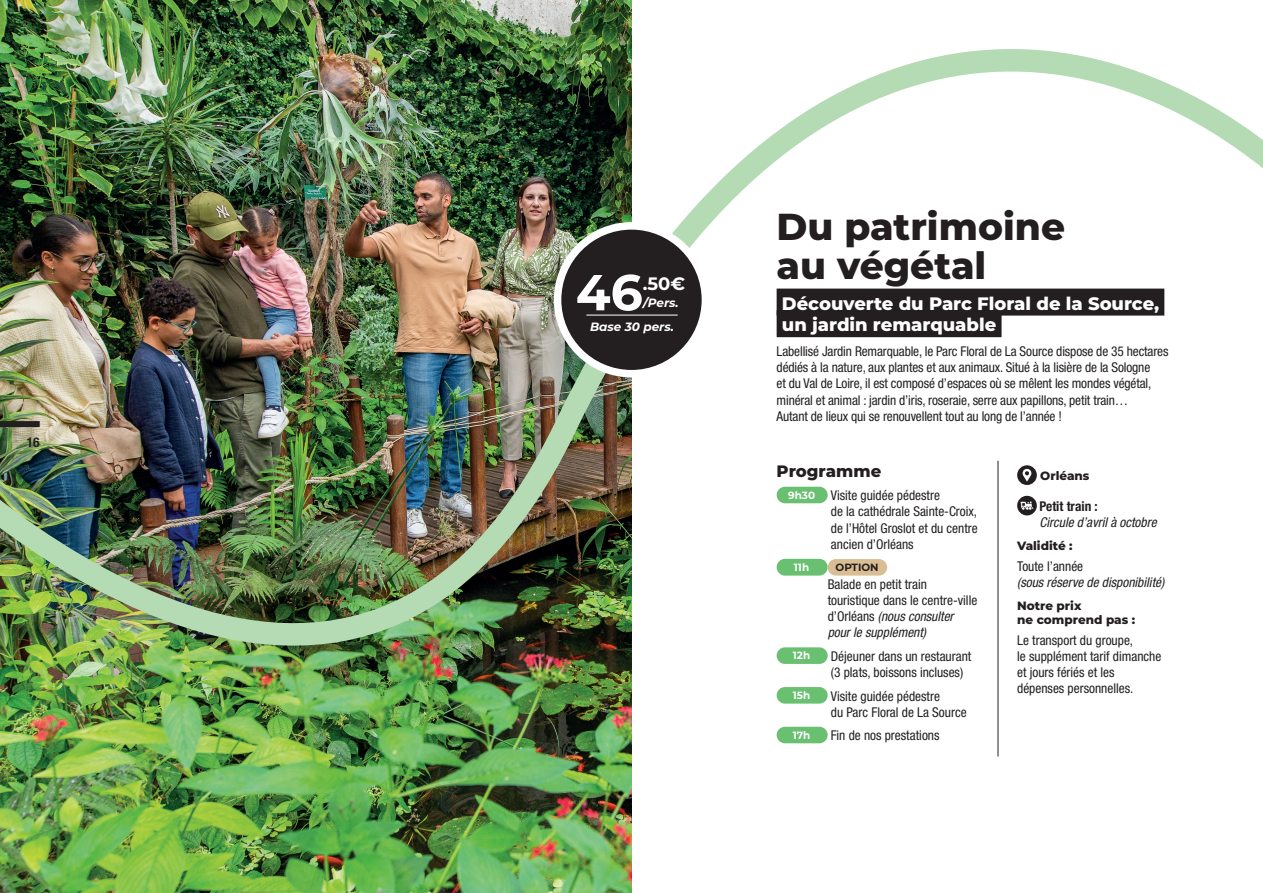
<style>
.page{position:relative;width:1263px;height:893px;background:#fff}
.page>*{position:absolute;margin:0;border:0;box-sizing:border-box;transform-origin:0 0}
.t1{font:700 50.55px "Montserrat";color:#fff}
.t2{font:800 37.5px/39px "Montserrat";color:#231f20}
.t3{font:800 18px/21.6px "Montserrat";color:#fff}
.t4{font:700 18px "Montserrat";color:#fff}
.t5{font:800 16.5px "Montserrat";color:#231f20}
.t6{font:condensed 13.5px/16.2px "Helvetica Neue LT Pro";color:#231f20}
.t7{font:italic condensed 13.5px "Helvetica Neue LT Pro";color:#231f20}
.t8{font:700 condensed 13.5px "Helvetica Neue LT Pro";color:#231f20}
.t9{font:800 12px/14.4px "Montserrat";color:#231f20}
.t10{font:italic 700 12px "Montserrat";color:#fff}
.t11{font:700 10.5px "Montserrat";color:#fff}
.t12{font:700 10.5px "Montserrat";color:#231f20}
.s1{font-family:"Montserrat";font-weight:700;font-stretch:normal;font-size:10.5px;color:#fff}
.s2{font-style:italic}
</style>
<div class="page">
<img style="left:0;top:0;width:1263px;height:893px">
<div style="left:558px;top:226px;width:147px;height:148px;background:#231f20;border-radius:50%"></div>
<div style="left:554px;top:222px;width:155px;height:155px;border:8px solid #fff;border-radius:50%"></div>
<hr style="left:586px;top:315px;width:92px;height:1px;background:#fff">
<div style="left:777px;top:289px;width:387px;height:27px;background:#231f20"></div>
<div style="left:777px;top:310px;width:224px;height:27px;background:#231f20"></div>
<hr style="left:998px;top:461px;width:1px;height:295px;background:#231f20">
<svg style="left:1017px;top:465px;width:20px;height:20px"></svg>
<svg style="left:1022px;top:469px;width:10px;height:12px"></svg>
<div style="left:1017px;top:496px;width:20px;height:19px;background:#231f20;border-radius:50%"></div>
<svg style="left:1020px;top:501px;width:13px;height:9px"></svg>
<div style="left:777px;top:487px;width:51px;height:16px;background:#69c071;border-radius:8px"></div>
<div style="left:777px;top:559px;width:51px;height:17px;background:#69c071;border-radius:8px"></div>
<div style="left:828px;top:559px;width:59px;height:17px;background:#d9be93;border-radius:8px"></div>
<div style="left:777px;top:647px;width:51px;height:17px;background:#69c071;border-radius:8px"></div>
<div style="left:777px;top:687px;width:51px;height:17px;background:#69c071;border-radius:8px"></div>
<div style="left:777px;top:727px;width:51px;height:16px;background:#69c071;border-radius:8px"></div>
<div style="left:0;top:421px;width:40px;height:6px;background:#231f20"></div>
<p class="t8" style="left:27px;top:433px;width:14px">16</p>
<h1 class="t1" style="left:576px;top:256px;width:68px">46</h1>
<h3 class="t4" style="left:643px;top:271px;width:44px">.50€</h3>
<p class="t10" style="left:643px;top:294px;width:37px">/Pers.</p>
<p class="t10" style="left:590px;top:318px;width:85px">Base 30 pers.</p>
<h2 class="t2" style="left:777px;top:206px;width:290px">Du patrimoine au végétal</h2>
<h3 class="t3" style="left:782px;top:291px;width:379px">Découverte du Parc Floral de la Source, un jardin remarquable</h3>
<p class="t6" style="left:777px;top:343px;width:393px">Labellisé Jardin Remarquable, le Parc Floral de La Source dispose de 35 hectares dédiés à la nature, aux plantes et aux animaux. Situé à la lisière de la Sologne<br>et du Val de Loire, il est composé d’espaces où se mêlent les mondes végétal, minéral et animal : jardin d’iris, roseraie, serre aux papillons, petit train…<br>Autant de lieux qui se renouvellent tout au long de l’année !</p>
<p class="t5" style="left:777px;top:459px;width:106px">Programme</p>
<p class="t6" style="left:831px;top:487px;width:148px;text-indent:-43px"><span class="s1">9h30</span> Visite guidée pédestre<br>de la cathédrale Sainte-Croix, de l’Hôtel Groslot et du centre ancien d’Orléans</p>
<p class="t11" style="left:794px;top:559px;width:17px">11h</p>
<p class="t12" style="left:835px;top:560px;width:45px">OPTION</p>
<p class="t6" style="left:828px;top:576px;width:151px">Balade en petit train touristique dans le centre-ville d’Orléans <span class="s2">(nous consulter pour le supplément)</span></p>
<p class="t11" style="left:793px;top:648px;width:19px">12h</p>
<p class="t6" style="left:831px;top:648px;width:142px">Déjeuner dans un restaurant (3 plats, boissons incluses)</p>
<p class="t11" style="left:793px;top:688px;width:19px">15h</p>
<p class="t6" style="left:831px;top:688px;width:137px">Visite guidée pédestre<br>du Parc Floral de La Source</p>
<p class="t11" style="left:793px;top:727px;width:19px">17h</p>
<p class="t6" style="left:831px;top:727px;width:110px">Fin de nos prestations</p>
<p class="t9" style="left:1040px;top:468px;width:51px">Orléans</p>
<p class="t8" style="left:1039px;top:498px;width:60px">Petit train :</p>
<p class="t7" style="left:1039px;top:515px;width:119px">Circule d’avril à octobre</p>
<p class="t9" style="left:1017px;top:538px;width:57px">Validité :</p>
<p class="t6" style="left:1017px;top:558px;width:68px">Toute l’année</p>
<p class="t7" style="left:1017px;top:574px;width:149px">(sous réserve de disponibilité)</p>
<p class="t9" style="left:1017px;top:598px;width:120px">Notre prix<br>ne comprend pas :</p>
<p class="t6" style="left:1017px;top:632px;width:146px">Le transport du groupe,<br>le supplément tarif dimanche et jours fériés et les dépenses personnelles.</p>
</div>
